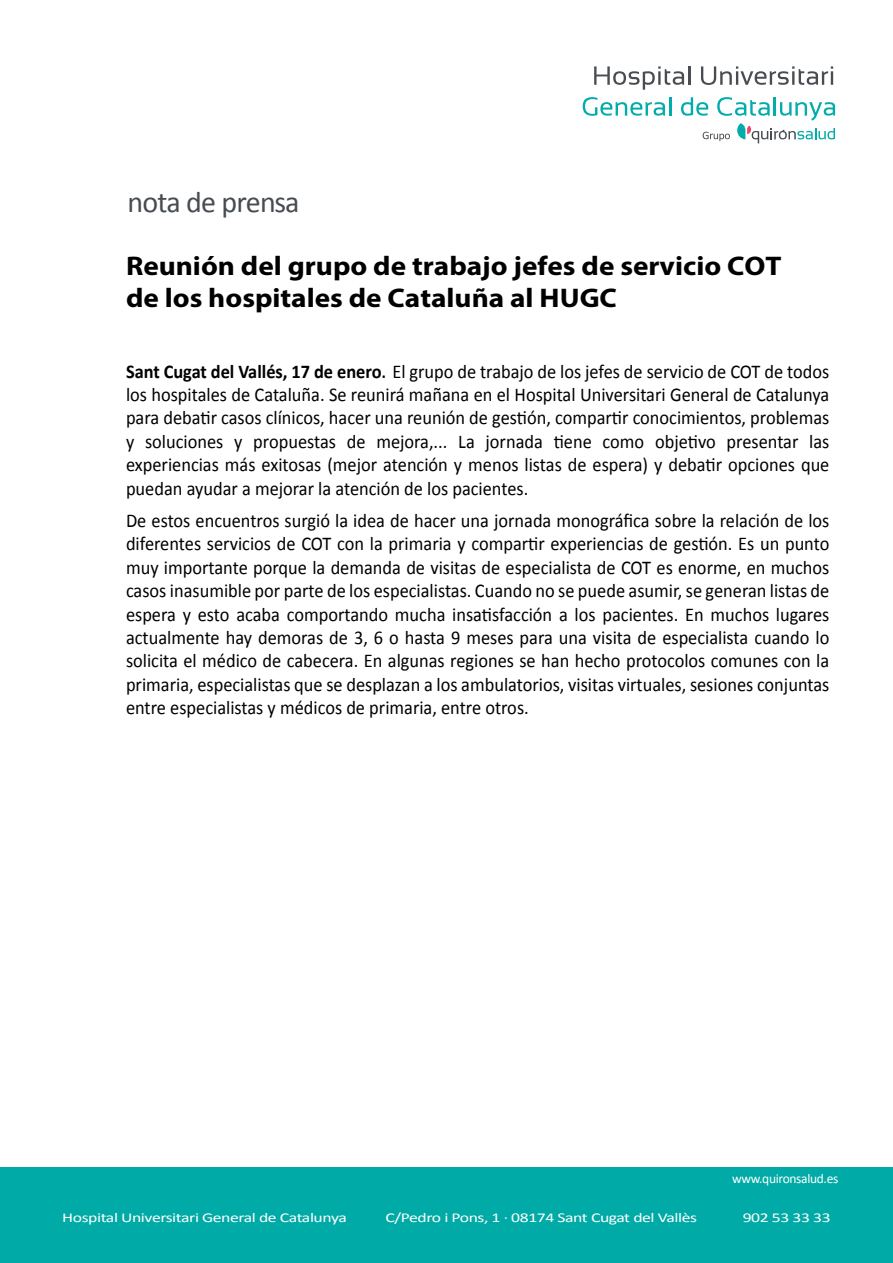
<style>
.page{position:relative;width:893px;height:1263px;background:#fff}
.page>*{position:absolute;margin:0;border:0;box-sizing:border-box;transform-origin:0 0}
.t1{font:30px "Calibri";letter-spacing:-.025em;color:#474c52}
.t2{font:700 27px/32.4px "Myriad Pro";color:#000;scale:1.08 1}
.t3{font:19.5px/23.4px "Calibri";color:#000;text-align:justify;scale:.94 1}
.t4{font:13.5px "Calibri";letter-spacing:-.025em;color:#fff;scale:1.31 1}
.t5{font:13.5px "Calibri";letter-spacing:-.025em;color:#fff}
.s1{font-weight:700}
.s2{font-weight:700;font-size:16.5px}
</style>
<div class="page">
<div style="left:0;top:1167px;width:893px;height:96px;background:#00aaa6"></div>
<svg style="left:594px;top:66px;width:96px;height:24px"></svg>
<svg style="left:701px;top:66px;width:132px;height:19px"></svg>
<svg style="left:583px;top:97px;width:88px;height:19px"></svg>
<svg style="left:681px;top:97px;width:154px;height:46px"></svg>
<h1 class="t1" style="left:128px;top:183px;width:174px">nota de prensa</h1>
<h2 class="t2" style="left:126px;top:248px;width:608px">Reunión del grupo de trabajo jefes de servicio COT de los hospitales de Cataluña al HUGC</h2>
<p class="t3" style="left:126px;top:359px;width:750px"><span class="s1">Sant Cugat del Vallés, 17 de enero</span><span class="s2">.</span> El grupo de trabajo de los jefes de servicio de COT de todos los hospitales de Cataluña. Se reunirá mañana en el Hospital Universitari General de Catalunya para debatir casos clínicos, hacer una reunión de gestión, compartir conocimientos, problemas y soluciones y propuestas de mejora,... La jornada tiene como objetivo presentar las experiencias más exitosas (mejor atención y menos listas de espera) y debatir opciones que puedan ayudar a mejorar la atención de los pacientes.</p>
<p class="t3" style="left:126px;top:509px;width:750px">De estos encuentros surgió la idea de hacer una jornada monográfica sobre la relación de los diferentes servicios de COT con la primaria y compartir experiencias de gestión. Es un punto muy importante porque la demanda de visitas de especialista de COT es enorme, en muchos casos inasumible por parte de los especialistas. Cuando no se puede asumir, se generan listas de espera y esto acaba comportando mucha insatisfacción a los pacientes. En muchos lugares actualmente hay demoras de 3, 6 o hasta 9 meses para una visita de especialista cuando lo solicita el médico de cabecera. En algunas regiones se han hecho protocolos comunes con la primaria, especialistas que se desplazan a los ambulatorios, visitas virtuales, sesiones conjuntas entre especialistas y médicos de primaria, entre otros.</p>
<p class="t5" style="left:732px;top:1170px;width:108px">www.quironsalud.es</p>
<p class="t4" style="left:62px;top:1209px;width:219px">Hospital Universitari General de Catalunya</p>
<p class="t4" style="left:385px;top:1209px;width:239px">C/Pedro i Pons, 1 · 08174 Sant Cugat del Vallès</p>
<p class="t4" style="left:743px;top:1209px;width:69px">902 53 33 33</p>
</div>
